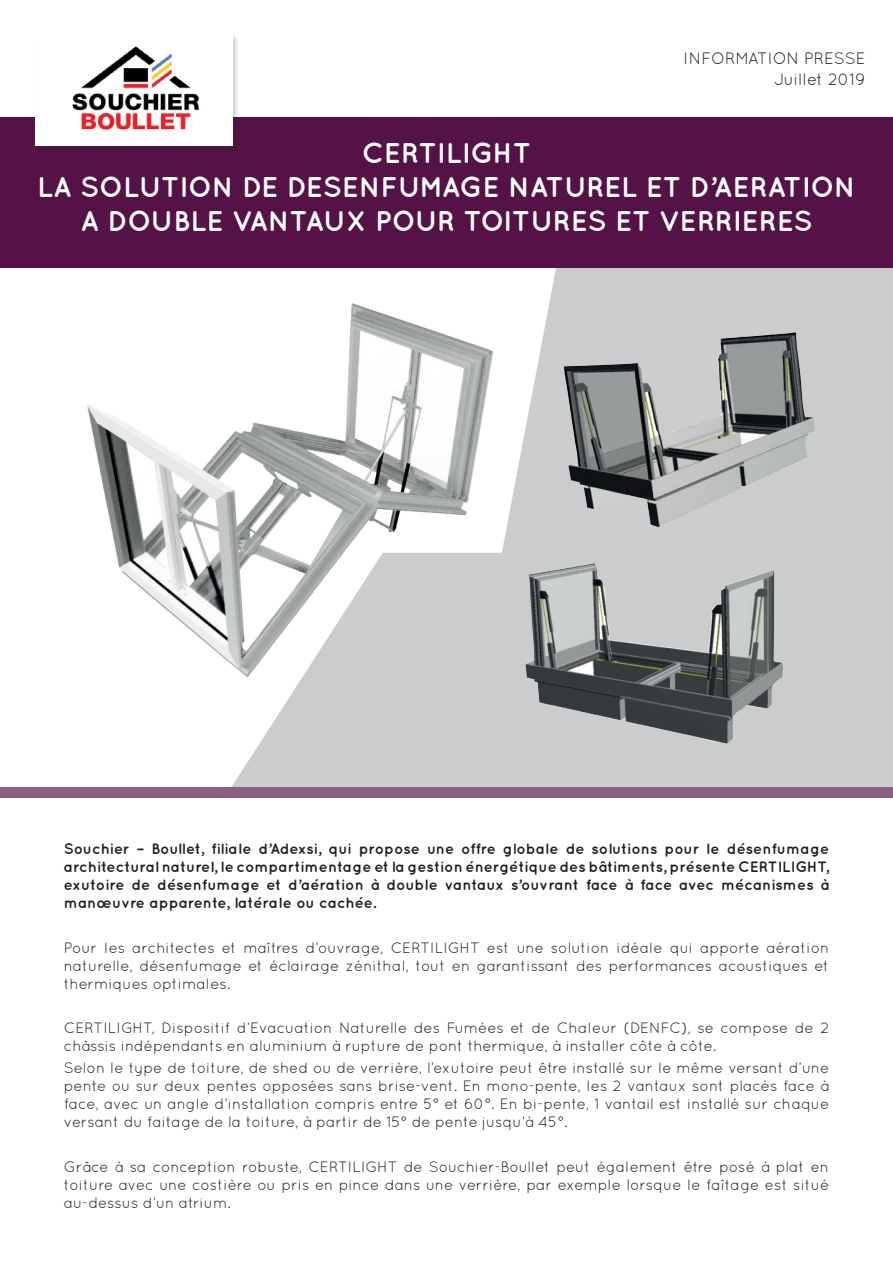
<style>
.page{position:relative;width:893px;height:1263px;background:#fff}
.page>*{position:absolute;margin:0;border:0;box-sizing:border-box;transform-origin:0 0}
.t1{font:700 28.5px/34px "Quicksand";color:#fff;text-align:center}
.t2{font:16.5px/21px "Quicksand";color:#231f20;text-align:right}
.t3{font:15px/18px "Quicksand";color:#231f20;text-align:justify}
.t4{font:700 15px/18px "Quicksand";color:#231f20;text-align:justify}
</style>
<div class="page">
<div style="left:231px;top:268px;width:662px;height:519px;background:#cbccce"></div>
<div style="left:0;top:117px;width:893px;height:151px;background:#551247"></div>
<div style="left:33px;top:33px;width:207px;height:121px;background:#231f20;opacity:.23"></div>
<div style="left:35px;top:34px;width:198px;height:112px;background:#fff"></div>
<img style="left:60px;top:33px;width:153px;height:97px">
<img style="left:87px;top:276px;width:450px;height:419px">
<img style="left:564px;top:332px;width:251px;height:195px">
<img style="left:525px;top:563px;width:261px;height:181px">
<div style="left:0;top:787px;width:893px;height:10px;background:#87607b"></div>
<p class="t2" style="left:684px;top:48px;width:183px">INFORMATION PRESSE<br>Juillet 2019</p>
<h1 class="t1" style="left:37px;top:135px;width:820px">CERTILIGHT<br>LA SOLUTION DE DESENFUMAGE NATUREL ET D’AERATION<br>A DOUBLE VANTAUX POUR TOITURES ET VERRIERES</h1>
<p class="t4" style="left:64px;top:839px;width:767px">Souchier – Boullet, filiale d’Adexsi, qui propose une offre globale de solutions pour le désenfumage architectural naturel, le compartimentage et la gestion énergétique des bâtiments, présente CERTILIGHT, exutoire de désenfumage et d’aération à double vantaux s’ouvrant face à face avec mécanismes à manœuvre apparente, latérale ou cachée.</p>
<p class="t3" style="left:64px;top:938px;width:767px">Pour les architectes et maîtres d’ouvrage, CERTILIGHT est une solution idéale qui apporte aération naturelle, désenfumage et éclairage zénithal, tout en garantissant des performances acoustiques et thermiques optimales.</p>
<p class="t3" style="left:64px;top:1019px;width:767px">CERTILIGHT, Dispositif d’Evacuation Naturelle des Fumées et de Chaleur (DENFC), se compose de 2 châssis indépendants en aluminium à rupture de pont thermique, à installer côte à côte.</p>
<p class="t3" style="left:64px;top:1059px;width:767px">Selon le type de toiture, de shed ou de verrière, l’exutoire peut être installé sur le même versant d’une pente ou sur deux pentes opposées sans brise-vent. En mono-pente, les 2 vantaux sont placés face à face, avec un angle d’installation compris entre 5° et 60°. En bi-pente, 1 vantail est installé sur chaque versant du faitage de la toiture, à partir de 15° de pente jusqu’à 45°.</p>
<p class="t3" style="left:64px;top:1157px;width:767px">Grâce à sa conception robuste, CERTILIGHT de Souchier-Boullet peut également être posé à plat en toiture avec une costière ou pris en pince dans une verrière, par exemple lorsque le faîtage est situé au-dessus d’un atrium.</p>
</div>
